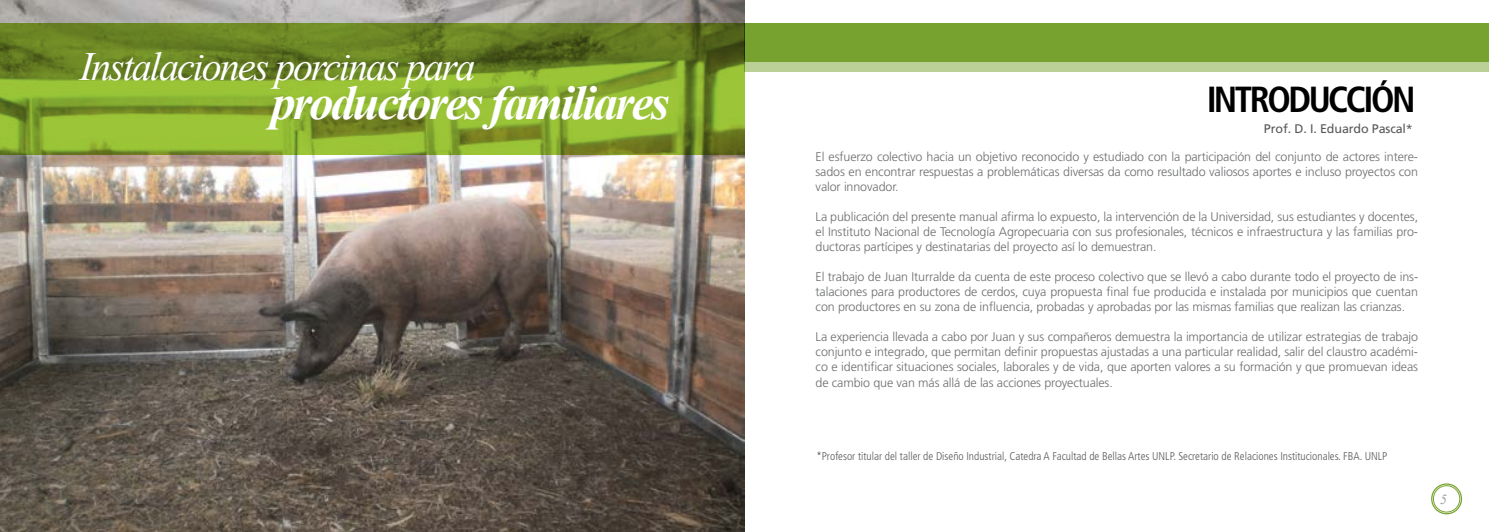
<style>
.page{position:relative;width:1489px;height:532px;background:#fff}
.page>*{position:absolute;margin:0;border:0;box-sizing:border-box;transform-origin:0 0}
.t1{font:italic 700 48.12px "Times New Roman";letter-spacing:-.05em;color:#fff}
.t2{font:italic 40px "Times New Roman";letter-spacing:-.05em;color:#fff}
.t3{font:700 condensed 36.25px "Frutiger LT Std";letter-spacing:-.07em;color:#000}
.t4{font:italic 13.75px "Times New Roman";color:#9d9fa2}
.t5{font:300 12.5px/15px "Frutiger LT Std";letter-spacing:-.01em;color:#6d6e71;text-align:justify}
.t6{font:12.5px "Frutiger LT Std";letter-spacing:-.01em;color:#58595b}
.t7{font:300 condensed 11.25px "Frutiger LT Std";color:#58595b}
</style>
<div class="page">
<div style="left:1430px;top:483px;width:31px;height:31px;border:1px solid #78a22f;border-radius:50%"></div>
<div style="left:1432px;top:485px;width:27px;height:27px;border:1px solid #78a22f;border-radius:50%"></div>
<img style="left:0;top:0;width:744px;height:531px">
<div style="left:744px;top:23px;width:744px;height:38px;background:#78a22f"></div>
<div style="left:744px;top:61px;width:744px;height:10px;background:#bbd097"></div>
<svg style="left:0;top:23px;width:744px;height:131px;background:#7c9b2b"></svg>
<h2 class="t2" style="left:80px;top:39px;width:397px">Instalaciones porcinas para</h2>
<h1 class="t1" style="left:271px;top:70px;width:399px">productores familiares</h1>
<h3 class="t3" style="left:1206px;top:78px;width:211px">INTRODUCCIÓN</h3>
<p class="t5" style="left:815px;top:150px;width:604px">El esfuerzo colectivo hacia un objetivo reconocido y estudiado con la participación del conjunto de actores intere&shy;sados en encontrar respuestas a problemáticas diversas da como resultado valiosos aportes e incluso proyectos con valor innovador.</p>
<p class="t5" style="left:815px;top:210px;width:604px">La publicación del presente manual afirma lo expuesto, la intervención de la Universidad, sus estudiantes y docentes, el Instituto Nacional de Tecnología Agropecuaria con sus profesionales, técnicos e infraestructura y las familias pro&shy;ductoras partícipes y destinatarias del proyecto así lo demuestran.</p>
<p class="t5" style="left:815px;top:270px;width:604px">El trabajo de Juan Iturralde da cuenta de este proceso colectivo que se llevó a cabo durante todo el proyecto de ins&shy;talaciones para productores de cerdos, cuya propuesta final fue producida e instalada por municipios que cuentan con productores en su zona de influencia, probadas y aprobadas por las mismas familias que realizan las crianzas.</p>
<p class="t5" style="left:815px;top:330px;width:604px">La experiencia llevada a cabo por Juan y sus compañeros demuestra la importancia de utilizar estrategias de trabajo conjunto e integrado, que permitan definir propuestas ajustadas a una particular realidad, salir del claustro académi&shy;co e identificar situaciones sociales, laborales y de vida, que aporten valores a su formación y que promuevan ideas de cambio que van más allá de las acciones proyectuales.</p>
<p class="t6" style="left:1263px;top:121px;width:150px">Prof. D. I. Eduardo Pascal*</p>
<p class="t7" style="left:816px;top:449px;width:572px">*Profesor titular del taller de Diseño Industrial, Catedra A Facultad de Bellas Artes UNLP. Secretario de Relaciones Institucionales. FBA. UNLP</p>
<p class="t4" style="left:1439px;top:489px;width:8px">5</p>
</div>
